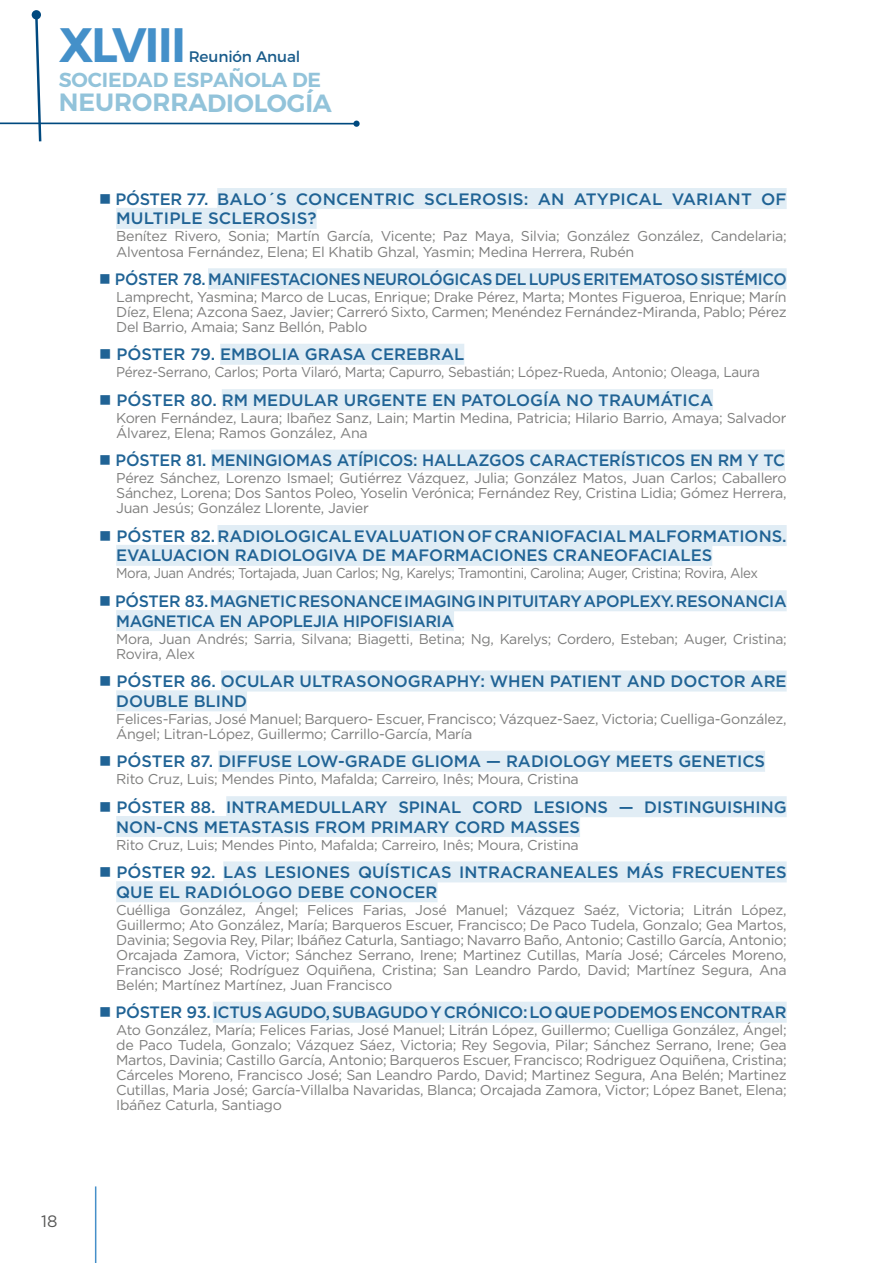
<style>
.page{position:relative;width:893px;height:1263px;background:#fff}
.page>*{position:absolute;margin:0;border:0;box-sizing:border-box;transform-origin:0 0}
.t1{font:600 48.3px "Montserrat";letter-spacing:-.04em;color:#4490c9}
.t2{font:600 24.9px "Montserrat";letter-spacing:-.005em;color:#92c3da}
.t3{font:600 20.4px "Montserrat";letter-spacing:-.005em;color:#92c3da}
.t4{font:500 16.5px/19.8px "Gotham";color:#206395}
.t5{font:500 16.5px/19.8px "Gotham";letter-spacing:-.02em;color:#206395}
.t6{font:500 16.5px "Gotham";letter-spacing:-.02em;color:#206395;scale:.95 1}
.t7{font:16.5px "Gotham";color:#575756}
.t8{font:15.3px "Montserrat";letter-spacing:-.01em;color:#1a5c8b}
.t9{font:14.25px/15px "Gotham";letter-spacing:-.02em;color:#7e7e7d}
.t10{font:14.25px "Gotham";letter-spacing:-.02em;color:#7e7e7d;scale:.93 1}
.t11{font:14.25px "Gotham";letter-spacing:-.02em;color:#7e7e7d;scale:.95 1}
</style>
<div class="page">
<hr style="left:95px;top:1186px;width:1px;height:77px;background:#458fc9">
<hr style="left:0;top:122px;width:357px;height:2px;background:#00497f">
<div style="left:353px;top:121px;width:7px;height:6px;background:#00497f;border-radius:50%"></div>
<svg style="left:34px;top:12px;width:9px;height:130px"></svg>
<div style="left:32px;top:10px;width:9px;height:10px;background:#00497f;border-radius:50%"></div>
<div style="left:217px;top:188px;width:570px;height:21px;background:#e1edf5"></div>
<div style="left:116px;top:208px;width:201px;height:21px;background:#e1edf5"></div>
<div style="left:208px;top:268px;width:579px;height:21px;background:#e1edf5"></div>
<div style="left:220px;top:344px;width:244px;height:21px;background:#e1edf5"></div>
<div style="left:222px;top:389px;width:491px;height:21px;background:#e1edf5"></div>
<div style="left:211px;top:450px;width:574px;height:21px;background:#e1edf5"></div>
<div style="left:217px;top:525px;width:570px;height:21px;background:#e1edf5"></div>
<div style="left:116px;top:545px;width:596px;height:21px;background:#e1edf5"></div>
<div style="left:210px;top:590px;width:577px;height:21px;background:#e1edf5"></div>
<div style="left:116px;top:610px;width:338px;height:21px;background:#e1edf5"></div>
<div style="left:221px;top:670px;width:566px;height:21px;background:#e1edf5"></div>
<div style="left:116px;top:690px;width:131px;height:21px;background:#e1edf5"></div>
<div style="left:218px;top:751px;width:547px;height:21px;background:#e1edf5"></div>
<div style="left:226px;top:796px;width:561px;height:21px;background:#e1edf5"></div>
<div style="left:116px;top:816px;width:464px;height:21px;background:#e1edf5"></div>
<div style="left:223px;top:861px;width:564px;height:21px;background:#e1edf5"></div>
<div style="left:116px;top:881px;width:321px;height:21px;background:#e1edf5"></div>
<div style="left:213px;top:1002px;width:574px;height:21px;background:#e1edf5"></div>
<h1 class="t1" style="left:59px;top:15px;width:129px">XLVIII</h1>
<p class="t8" style="left:189px;top:47px;width:113px">Reunión Anual</p>
<h3 class="t3" style="left:59px;top:67px;width:264px">SOCIEDAD ESPAÑOLA DE</h3>
<h2 class="t2" style="left:59px;top:87px;width:274px">NEURORRADIOLOGÍA</h2>
<p class="t7" style="left:41px;top:1211px;width:18px">18</p>
<p class="t4" style="left:116px;top:189px;width:673px">PÓSTER 77. BALO´S CONCENTRIC SCLEROSIS: AN ATYPICAL VARIANT OF<br>MULTIPLE SCLEROSIS?</p>
<p class="t9" style="left:116px;top:229px;width:672px">Benítez Rivero, Sonia; Martín García, Vicente; Paz Maya, Silvia; González González, Candelaria;<br>Alventosa Fernández, Elena; El Khatib Ghzal, Yasmin; Medina Herrera, Rubén</p>
<p class="t6" style="left:115px;top:268px;width:709px">PÓSTER 78. MANIFESTACIONES NEUROLÓGICAS DEL LUPUS ERITEMATOSO SISTÉMICO</p>
<p class="t9" style="left:116px;top:289px;width:672px;text-align:justify">Lamprecht, Yasmina; Marco de Lucas, Enrique; Drake Pérez, Marta; Montes Figueroa, Enrique; Marín Díez, Elena; Azcona Saez, Javier; Carreró Sixto, Carmen; Menéndez Fernández-Miranda, Pablo; Pérez Del Barrio, Amaia; Sanz Bellón, Pablo</p>
<p class="t4" style="left:116px;top:344px;width:349px">PÓSTER 79. EMBOLIA GRASA CEREBRAL</p>
<p class="t11" style="left:116px;top:363px;width:679px">Pérez-Serrano, Carlos; Porta Vilaró, Marta; Capurro, Sebastián; López-Rueda, Antonio; Oleaga, Laura</p>
<p class="t4" style="left:116px;top:390px;width:598px">PÓSTER 80. RM MEDULAR URGENTE EN PATOLOGÍA NO TRAUMÁTICA</p>
<p class="t9" style="left:116px;top:410px;width:672px">Koren Fernández, Laura; Ibañez Sanz, Lain; Martin Medina, Patricia; Hilario Barrio, Amaya; Salvador<br>Álvarez, Elena; Ramos González, Ana</p>
<p class="t4" style="left:116px;top:450px;width:671px">PÓSTER 81. MENINGIOMAS ATÍPICOS: HALLAZGOS CARACTERÍSTICOS EN RM Y TC</p>
<p class="t9" style="left:116px;top:470px;width:672px;text-align:justify">Pérez Sánchez, Lorenzo Ismael; Gutiérrez Vázquez, Julia; González Matos, Juan Carlos; Caballero Sánchez, Lorena; Dos Santos Poleo, Yoselin Verónica; Fernández Rey, Cristina Lidia; Gómez Herrera, Juan Jesús; González Llorente, Javier</p>
<p class="t4" style="left:116px;top:526px;width:672px">PÓSTER 82. RADIOLOGICAL EVALUATION OF CRANIOFACIAL MALFORMATIONS.<br>EVALUACION RADIOLOGIVA DE MAFORMACIONES CRANEOFACIALES</p>
<p class="t10" style="left:116px;top:564px;width:691px">Mora, Juan Andrés; Tortajada, Juan Carlos; Ng, Karelys; Tramontini, Carolina; Auger, Cristina; Rovira, Alex</p>
<p class="t5" style="left:115px;top:591px;width:673px">PÓSTER 83. MAGNETIC RESONANCE IMAGING IN PITUITARY APOPLEXY. RESONANCIA<br>MAGNETICA EN APOPLEJIA HIPOFISIARIA</p>
<p class="t9" style="left:116px;top:631px;width:672px">Mora, Juan Andrés; Sarria, Silvana; Biagetti, Betina; Ng, Karelys; Cordero, Esteban; Auger, Cristina;<br>Rovira, Alex</p>
<p class="t4" style="left:116px;top:671px;width:672px">PÓSTER 86. OCULAR ULTRASONOGRAPHY: WHEN PATIENT AND DOCTOR ARE<br>DOUBLE BLIND</p>
<p class="t9" style="left:116px;top:711px;width:672px">Felices-Farias, José Manuel; Barquero- Escuer, Francisco; Vázquez-Saez, Victoria; Cuelliga-González,<br>Ángel; Litran-López, Guillermo; Carrillo-García, María</p>
<p class="t4" style="left:116px;top:751px;width:650px">PÓSTER 87. DIFFUSE LOW-GRADE GLIOMA — RADIOLOGY MEETS GENETICS</p>
<p class="t9" style="left:116px;top:771px;width:464px">Rito Cruz, Luis; Mendes Pinto, Mafalda; Carreiro, Inês; Moura, Cristina</p>
<p class="t4" style="left:116px;top:797px;width:672px">PÓSTER 88. INTRAMEDULLARY SPINAL CORD LESIONS — DISTINGUISHING<br>NON-CNS METASTASIS FROM PRIMARY CORD MASSES</p>
<p class="t9" style="left:116px;top:837px;width:464px">Rito Cruz, Luis; Mendes Pinto, Mafalda; Carreiro, Inês; Moura, Cristina</p>
<p class="t4" style="left:116px;top:862px;width:672px">PÓSTER 92. LAS LESIONES QUÍSTICAS INTRACRANEALES MÁS FRECUENTES<br>QUE EL RADIÓLOGO DEBE CONOCER</p>
<p class="t9" style="left:116px;top:902px;width:672px;text-align:justify">Cuélliga González, Ángel; Felices Farias, José Manuel; Vázquez Saéz, Victoria; Litrán López, Guillermo; Ato González, María; Barqueros Escuer, Francisco; De Paco Tudela, Gonzalo; Gea Martos, Davinia; Segovia Rey, Pilar; Ibáñez Caturla, Santiago; Navarro Baño, Antonio; Castillo García, Antonio; Orcajada Zamora, Victor; Sánchez Serrano, Irene; Martinez Cutillas, María José; Cárceles Moreno, Francisco José; Rodríguez Oquiñena, Cristina; San Leandro Pardo, David; Martínez Segura, Ana Belén; Martínez Martínez, Juan Francisco</p>
<p class="t5" style="left:116px;top:1002px;width:672px">PÓSTER 93. ICTUS AGUDO, SUBAGUDO Y CRÓNICO: LO QUE PODEMOS ENCONTRAR</p>
<p class="t9" style="left:116px;top:1022px;width:672px;text-align:justify">Ato González, María; Felices Farias, José Manuel; Litrán López, Guillermo; Cuelliga González, Ángel; de Paco Tudela, Gonzalo; Vázquez Sáez, Victoria; Rey Segovia, Pilar; Sánchez Serrano, Irene; Gea Martos, Davinia; Castillo García, Antonio; Barqueros Escuer, Francisco; Rodriguez Oquiñena, Cristina; Cárceles Moreno, Francisco José; San Leandro Pardo, David; Martinez Segura, Ana Belén; Martinez Cutillas, Maria José; García-Villalba Navaridas, Blanca; Orcajada Zamora, Victor; López Banet, Elena; Ibáñez Caturla, Santiago</p>
</div>
